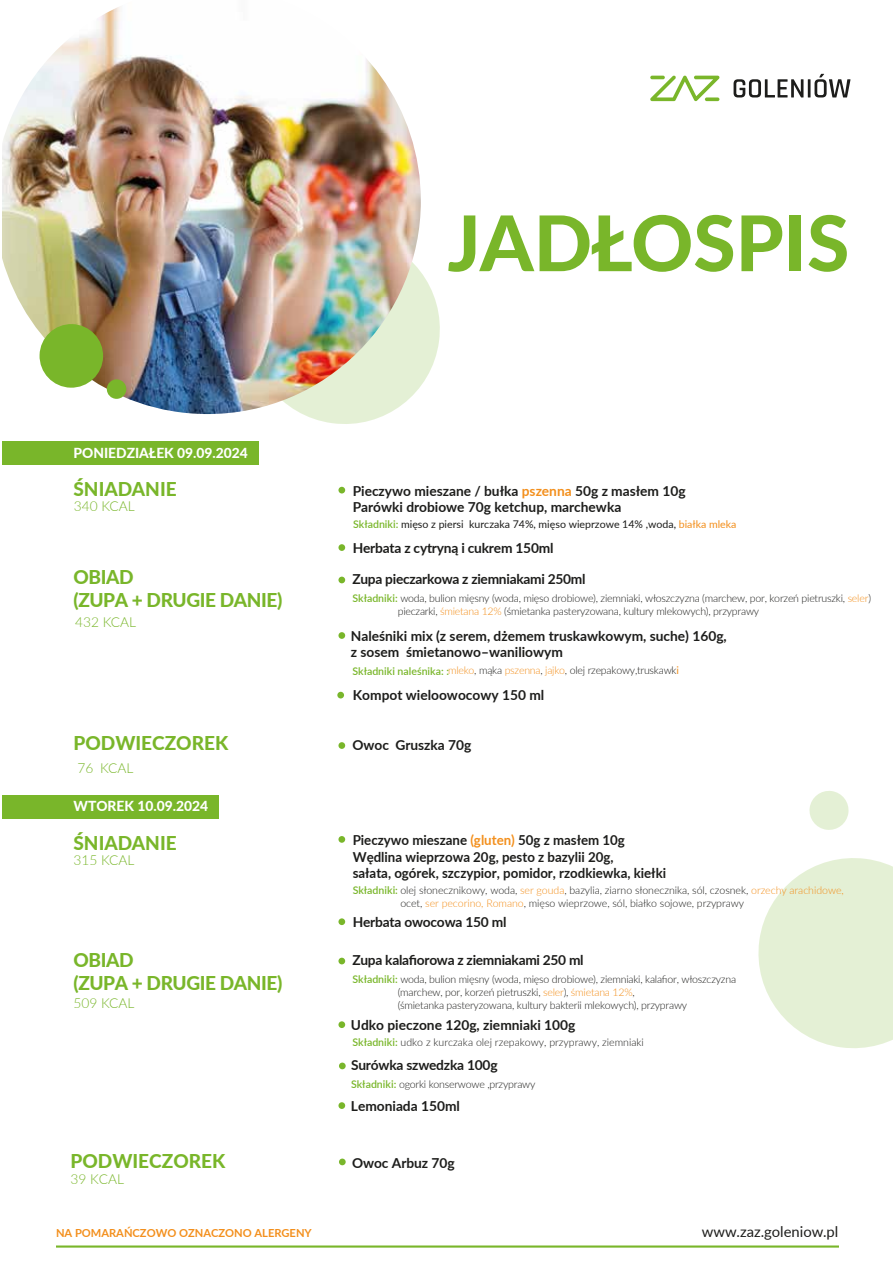
<style>
.page{position:relative;width:893px;height:1263px;background:#fff}
.page>*{position:absolute;margin:0;border:0;box-sizing:border-box;transform-origin:0 0}
.t1{font:800 76.8px "Lato";color:#79b62a}
.t2{font:800 19.05px/22.8px "Lato";letter-spacing:-.02em;color:#79b62a}
.t3{font:800 19.05px "Lato";color:#79b62a}
.t4{font:14.85px "Lato";color:#1d1d1b}
.t5{font:700 13.8px/16.5px "Lato";color:#1d1d1b}
.t6{font:700 13.8px "Lato";letter-spacing:-.02em;color:#1d1d1b}
.t7{font:300 13.8px "Lato";color:#79b62a}
.t8{font:800 13.8px "Lato";color:#fff}
.t9{font:700 11.1px "Lato";color:#f38f1c}
.t10{font:300 10.65px/12.8px "Lato";letter-spacing:-.02em;color:#1d1d1b}
.t11{font:10.65px "Lato";color:#1d1d1b}
.t12{font:300 10.65px "Lato";color:#1d1d1b}
.s1{color:#f38f1c}
.s2{font-weight:600;color:#79b62a}
.s3{font-weight:400;color:#f38f1c}
</style>
<div class="page">
<svg style="left:303px;top:273px;width:137px;height:151px"></svg>
<div style="left:2px;top:442px;width:257px;height:23px;background:#79b62a"></div>
<svg style="left:650px;top:75px;width:70px;height:26px"></svg>
<hr style="left:650px;top:76px;width:15px;height:3px;background:#7ab62a;border-radius:2px">
<svg style="left:734px;top:74px;width:116px;height:23px"></svg>
<svg style="left:758px;top:858px;width:135px;height:190px"></svg>
<svg style="left:809px;top:791px;width:40px;height:39px"></svg>
<hr style="left:56px;top:1245px;width:783px;height:2px;background:#79b62a">
<div style="left:2px;top:795px;width:216px;height:24px;background:#79b62a"></div>
<div style="left:338px;top:632px;width:7px;height:7px;background:#79b62a;border-radius:50%"></div>
<div style="left:338px;top:487px;width:7px;height:6px;background:#79b62a;border-radius:50%"></div>
<div style="left:338px;top:544px;width:7px;height:7px;background:#79b62a;border-radius:50%"></div>
<div style="left:338px;top:742px;width:7px;height:7px;background:#79b62a;border-radius:50%"></div>
<div style="left:338px;top:577px;width:7px;height:6px;background:#79b62a;border-radius:50%"></div>
<div style="left:338px;top:1021px;width:7px;height:7px;background:#79b62a;border-radius:50%"></div>
<div style="left:338px;top:836px;width:7px;height:7px;background:#79b62a;border-radius:50%"></div>
<div style="left:338px;top:918px;width:7px;height:7px;background:#79b62a;border-radius:50%"></div>
<div style="left:338px;top:958px;width:7px;height:6px;background:#79b62a;border-radius:50%"></div>
<div style="left:338px;top:1102px;width:7px;height:7px;background:#79b62a;border-radius:50%"></div>
<div style="left:337px;top:692px;width:7px;height:6px;background:#79b62c;border-radius:50%"></div>
<img style="left:2px;top:7px;width:419px;height:407px">
<svg style="left:39px;top:324px;width:65px;height:64px;background:#8bb543"></svg>
<div style="left:107px;top:379px;width:19px;height:20px;background:#79b62a;border-radius:50%"></div>
<div style="left:339px;top:1158px;width:7px;height:7px;background:#79b62c;border-radius:50%"></div>
<div style="left:339px;top:1062px;width:7px;height:7px;background:#79b62c;border-radius:50%"></div>
<h1 class="t1" style="left:447px;top:186px;width:403px">JADŁOSPIS</h1>
<p class="t8" style="left:73px;top:442px;width:176px">PONIEDZIAŁEK 09.09.2024</p>
<h2 class="t3" style="left:73px;top:475px;width:105px">ŚNIADANIE</h2>
<p class="t7" style="left:74px;top:497px;width:63px">340 KCAL</p>
<h2 class="t2" style="left:73px;top:565px;width:210px">OBIAD<br>(ZUPA + DRUGIE DANIE)</h2>
<p class="t7" style="left:75px;top:612px;width:63px">432 KCAL</p>
<h2 class="t3" style="left:73px;top:729px;width:156px">PODWIECZOREK</h2>
<p class="t7" style="left:78px;top:758px;width:57px">76 KCAL</p>
<p class="t8" style="left:73px;top:796px;width:136px">WTOREK 10.09.2024</p>
<h2 class="t3" style="left:73px;top:829px;width:105px">ŚNIADANIE</h2>
<p class="t7" style="left:73px;top:851px;width:63px">315 KCAL</p>
<h2 class="t2" style="left:73px;top:948px;width:210px">OBIAD<br>(ZUPA + DRUGIE DANIE)</h2>
<p class="t7" style="left:73px;top:994px;width:63px">509 KCAL</p>
<p class="t5" style="left:353px;top:482px;width:334px">Pieczywo mieszane / bułka <span class="s1">pszenna</span> 50g z masłem 10g<br>Parówki drobiowe 70g ketchup, marchewka</p>
<p class="t5" style="left:353px;top:539px;width:202px">Herbata z cytryną i cukrem 150ml</p>
<p class="t11" style="left:353px;top:517px;width:385px"><span class="s2">Składniki:</span> mięso z piersi kurczaka 74%, mięso wieprzowe 14% ,woda, <span class="s1">białka mleka</span></p>
<p class="t6" style="left:352px;top:569px;width:234px">Zupa pieczarkowa z ziemniakami 250ml</p>
<p class="t10" style="left:398px;top:592px;width:475px;text-indent:-45px"><span class="s2">Składniki:</span> woda, bulion mięsny (woda, mięso drobiowe), ziemniaki, włoszczyzna (marchew, por, korzeń pietruszki, <span class="s1">seler</span>) pieczarki, <span class="s1">śmietana 12%</span> (śmietanka pasteryzowana, kultury mlekowych), przyprawy</p>
<p class="t5" style="left:351px;top:627px;width:377px">Naleśniki mix (z serem, dżemem truskawkowym, suche) 160g, z sosem śmietanowo–waniliowym</p>
<p class="t10" style="left:352px;top:664px;width:328px"><span class="s2">Składniki naleśnika: :</span><span class="s1">mleko</span>, mąka <span class="s1">pszenna</span>, <span class="s1">jajko</span>, olej rzepakowy,truskawk<span class="s3">i</span></p>
<p class="t5" style="left:353px;top:686px;width:193px">Kompot wieloowocowy 150 ml</p>
<p class="t5" style="left:352px;top:736px;width:120px">Owoc Gruszka 70g</p>
<p class="t5" style="left:353px;top:831px;width:315px">Pieczywo mieszane <span class="s1">(gluten)</span> 50g z masłem 10g<br>Wędlina wieprzowa 20g, pesto z bazylii 20g,<br>sałata, ogórek, szczypior, pomidor, rzodkiewka, kiełki</p>
<p class="t10" style="left:400px;top:884px;width:445px;text-indent:-48px"><span class="s2">Składniki:</span> olej słonecznikowy, woda, <span class="s1">ser gouda</span>, bazylia, ziarno słonecznika, sól, czosnek, <span class="s1">orzechy arachidowe, </span>ocet, <span class="s1">ser pecorino, Romano</span>, mięso wieprzowe, sól, białko sojowe, przyprawy</p>
<p class="t5" style="left:353px;top:913px;width:155px">Herbata owocowa 150 ml</p>
<p class="t6" style="left:352px;top:950px;width:233px">Zupa kalafiorowa z ziemniakami 250 ml</p>
<p class="t10" style="left:398px;top:973px;width:340px;text-indent:-45px"><span class="s2">Składniki:</span> woda, bulion mięsny (woda, mięso drobiowe), ziemniaki, kalafior, włoszczyzna (marchew, por, korzeń pietruszki, <span class="s1">seler</span>), <span class="s1">śmietana 12%</span>,<br>(śmietanka pasteryzowana, kultury bakterii mlekowych), przyprawy</p>
<p class="t12" style="left:352px;top:1035px;width:293px"><span class="s2">Składniki:</span> udko z kurczaka olej rzepakowy, przyprawy, ziemniaki</p>
<p class="t5" style="left:351px;top:1016px;width:226px">Udko pieczone 120g, ziemniaki 100g</p>
<p class="t5" style="left:351px;top:1056px;width:148px">Surówka szwedzka 100g</p>
<p class="t10" style="left:351px;top:1077px;width:186px"><span class="s2">Składniki:</span> ogorki konserwowe ,przyprawy</p>
<p class="t5" style="left:351px;top:1097px;width:111px">Lemoniada 150ml</p>
<h2 class="t3" style="left:71px;top:1146px;width:156px">PODWIECZOREK</h2>
<p class="t5" style="left:352px;top:1153px;width:104px">Owoc Arbuz 70g</p>
<p class="t7" style="left:70px;top:1169px;width:55px">39 KCAL</p>
<p class="t9" style="left:56px;top:1224px;width:257px">NA POMARAŃCZOWO OZNACZONO ALERGENY</p>
<h3 class="t4" style="left:702px;top:1221px;width:138px">www.zaz.goleniow.pl</h3>
</div>
